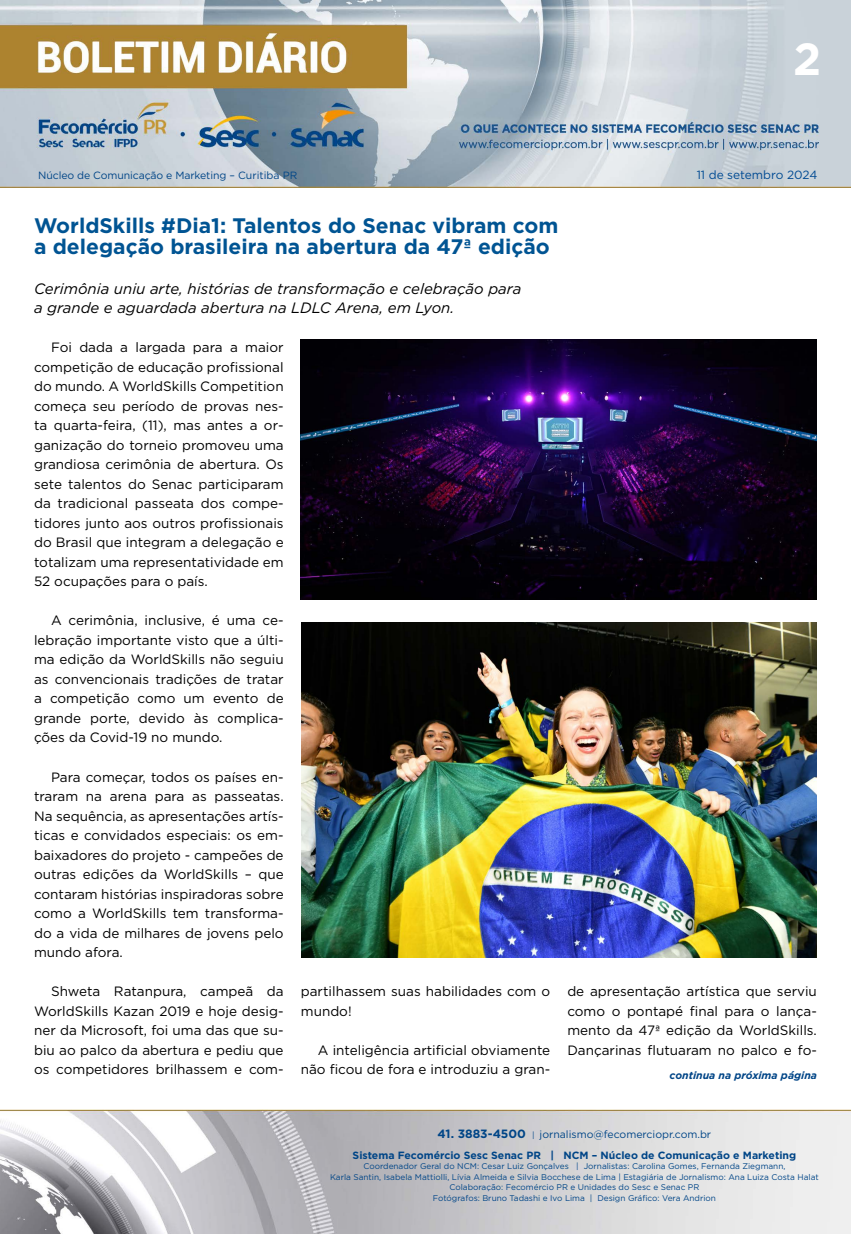
<style>
.page{position:relative;width:851px;height:1234px;background:#fff}
.page>*{position:absolute;margin:0;border:0;box-sizing:border-box;transform-origin:0 0}
.t1{font:700 45px "Gotham";color:#fff}
.t2{font:700 21px/21px "Gotham";color:#005493}
.t3{font:italic 15px/19.5px "Gotham";color:#000}
.t4{font:13.5px/19.5px "Gotham";color:#000;text-align:justify}
.t5{font:11.85px "Gotham";color:#004a93}
.t6{font:700 10.5px/21px "Gotham";color:#004587;text-align:center}
.t7{font:10.5px "Gotham";letter-spacing:-.01em;color:#004587}
.t8{font:italic 700 10.5px "Gotham";color:#004587}
.t9{font:8.25px/10.5px "Gotham";color:#004587;text-align:center}
.s1{font-size:12px}
.s2{font-weight:400;font-size:8.25px}
.s3{font-weight:400}
</style>
<div class="page">
<img style="left:0;top:0;width:850px;height:188px">
<img style="left:0;top:1109px;width:850px;height:124px">
<img style="left:300px;top:339px;width:516px;height:260px">
<img style="left:301px;top:622px;width:515px;height:335px">
<h1 class="t1" style="left:793px;top:29px;width:30px">2</h1>
<p class="t7" style="left:38px;top:168px;width:260px">Núcleo de Comunicação e Marketing – Curitiba PR</p>
<p class="t5" style="left:696px;top:167px;width:122px">11 de setembro 2024</p>
<h2 class="t2" style="left:34px;top:214px;width:525px">WorldSkills #Dia1: Talentos do Senac vibram com a delegação brasileira na abertura da 47ª edição</h2>
<p class="t3" style="left:34px;top:278px;width:488px">Cerimônia uniu arte, histórias de transformação e celebração para a grande e aguardada abertura na LDLC Arena, em Lyon.</p>
<p class="t4" style="left:34px;top:337px;width:251px;text-indent:17px">Foi dada a largada para a maior competição de educação profissional do mundo. A WorldSkills Competition começa seu período de provas nes&shy;ta quarta-feira, (11), mas antes a or&shy;ganização do torneio promoveu uma grandiosa cerimônia de abertura. Os sete talentos do Senac participaram da tradicional passeata dos compe&shy;tidores junto aos outros profissionais do Brasil que integram a delegação e totalizam uma representatividade em 52 ocupações para o país.</p>
<p class="t4" style="left:34px;top:610px;width:251px;text-indent:17px">A cerimônia, inclusive, é uma ce&shy;lebração importante visto que a últi&shy;ma edição da WorldSkills não seguiu as convencionais tradições de tratar a competição como um evento de grande porte, devido às complica&shy;ções da Covid-19 no mundo.</p>
<p class="t4" style="left:34px;top:766px;width:251px;text-indent:17px">Para começar, todos os países en&shy;traram na arena para as passeatas.<br>Na sequência, as apresentações artís&shy;ticas e convidados especiais: os em&shy;baixadores do projeto - campeões de outras edições da WorldSkills – que contaram histórias inspiradoras sobre como a WorldSkills tem transforma&shy;do a vida de milhares de jovens pelo mundo afora.</p>
<p class="t4" style="left:34px;top:981px;width:251px;text-indent:17px">Shweta Ratanpura, campeã da WorldSkills Kazan 2019 e hoje desig&shy;ner da Microsoft, foi uma das que su&shy;biu ao palco da abertura e pediu que os competidores brilhassem e com-</p>
<p class="t4" style="left:301px;top:981px;width:251px">partilhassem suas habilidades com o mundo!</p>
<p class="t4" style="left:301px;top:1039px;width:251px;text-align:right">A inteligência artificial obviamente não ficou de fora e introduziu a gran-</p>
<p class="t4" style="left:567px;top:981px;width:251px">de apresentação artística que serviu como o pontapé final para o lança&shy;mento da 47ª edição da WorldSkills.<br>Dançarinas flutuaram no palco e fo-</p>
<p class="t8" style="left:669px;top:1067px;width:149px">continua na próxima página</p>
<p class="t6" style="left:352px;top:1122px;width:445px"><span class="s1">41. 3883-4500</span> <span class="s2">|</span> <span class="s3">jornalismo@fecomerciopr.com.br<br></span>Sistema Fecomércio Sesc Senac PR | NCM – Núcleo de Comunicação e Marketing</p>
<p class="t9" style="left:330px;top:1160px;width:490px">Coordenador Geral do NCM: Cesar Luiz Gonçalves | Jornalistas: Carolina Gomes, Fernanda Ziegmann,<br>Karla Santin, Isabela Mattiolli, Lívia Almeida e Silvia Bocchese de Lima | Estagiária de Jornalismo: Ana Luiza Costa Halat Colaboração: Fecomércio PR e Unidades do Sesc e Senac PR<br>Fotógrafos: Bruno Tadashi e Ivo Lima | Design Gráfico: Vera Andrion</p>
</div>
